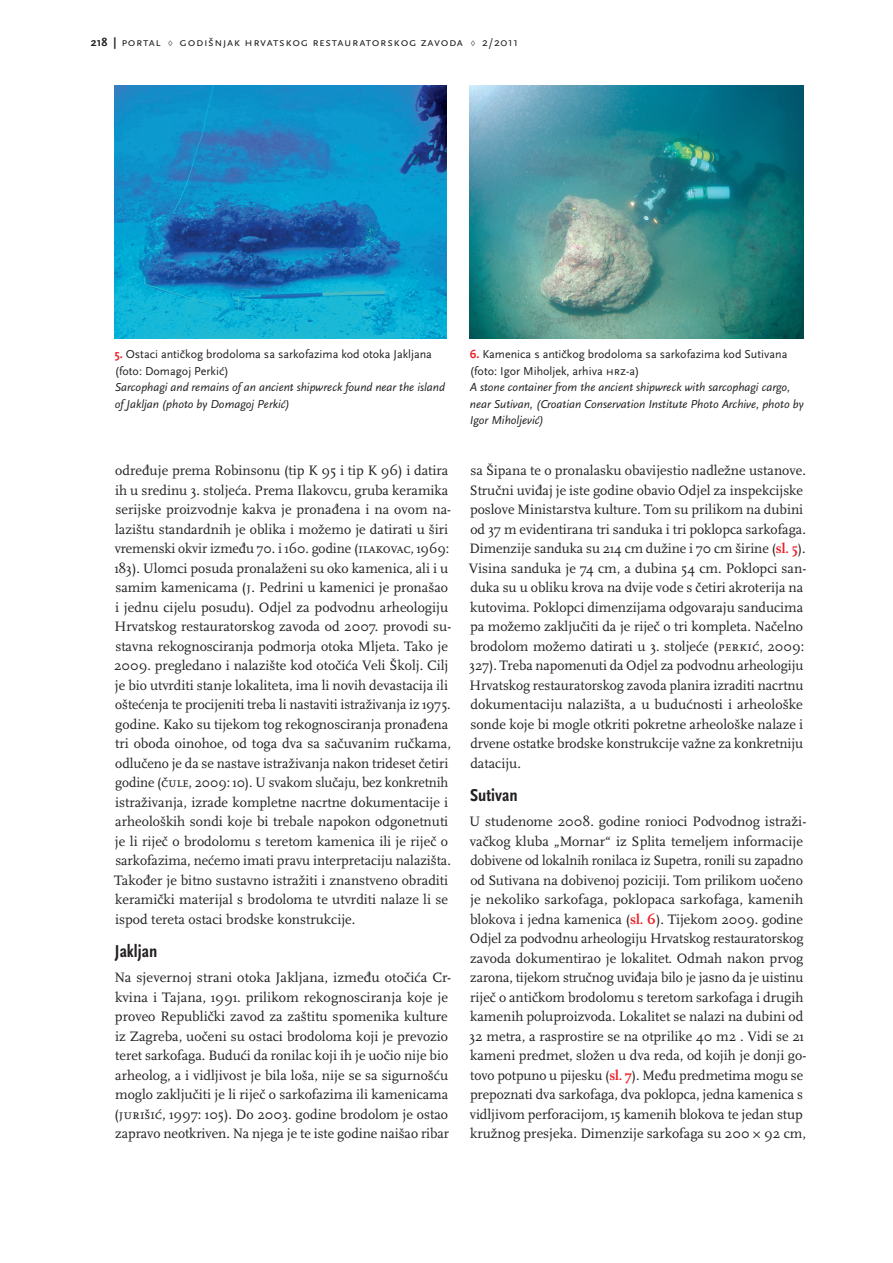
<style>
.page{position:relative;width:893px;height:1263px;background:#fff}
.page>*{position:absolute;margin:0;border:0;box-sizing:border-box;transform-origin:0 0}
.t1{font:700 condensed 18px "Scala Sans Pro";color:#231f20}
.t2{font:14.25px/19.5px "Scala Pro";color:#231f20}
.t3{font:italic 12px/16.5px "Scala Sans Pro";color:#231f20}
.t4{font:12px/16.5px "Scala Sans Pro";color:#231f20}
.t5{font:12px "Scala Sans Pro";letter-spacing:.05em;color:#231f20}
.s1{font-weight:700}
.s2{font-family:"Scala Pro"}
.s3{font-weight:700;color:#ee1d23}
</style>
<div class="page">
<img style="left:115px;top:85px;width:331px;height:254px">
<img style="left:470px;top:85px;width:334px;height:254px">
<p class="t5" style="left:91px;top:35px;width:429px"><span class="s1">218 |</span> portal <span class="s2">♢</span> Godišnjak Hrvatskog restauratorskog zavoda <span class="s2">♢</span> 2/2011</p>
<p class="t4" style="left:115px;top:346px;width:319px"><span class="s3">5.</span> Ostaci antičkog brodoloma sa sarkofazima kod otoka Jakljana (foto: Domagoj Perkić)</p>
<p class="t3" style="left:115px;top:379px;width:332px">Sarcophagi and remains of an ancient shipwreck found near the island of Jakljan (photo by Domagoj Perkić)</p>
<p class="t2" style="left:115px;top:461px;width:338px">određuje prema Robinsonu (tip K 95 i tip K 96) i datira ih u sredinu 3. stoljeća. Prema Ilakovcu, gruba keramika serijske proizvodnje kakva je pronađena i na ovom na&shy;lazištu standardnih je oblika i možemo je datirati u širi vremenski okvir između 70. i 160. godine (ILAKOVAC</p>
<p class="t2" style="left:114px;top:539px;width:339px;text-indent:296px">, 1969:<br>183). Ulomci posuda pronalaženi su oko kamenica, ali i u samim kamenicama (J . Pedrini u kamenici je pronašao i jednu cijelu posudu). Odjel za podvodnu arheologiju Hrvatskog restauratorskog zavoda od 2007. provodi su&shy;stavna rekognosciranja podmorja otoka Mljeta. Tako je 2009. pregledano i nalazište kod otočića Veli Školj. Cilj je bio utvrditi stanje lokaliteta, ima li novih devastacija ili oštećenja te procijeniti treba li nastaviti istraživanja iz 1975. godine. Kako su tijekom tog rekognosciranja pronađena tri oboda oinohoe, od toga dva sa sačuvanim ručkama, odlučeno je da se nastave istraživanja nakon trideset četiri godine (ČULE , 2009: 10). U svakom slučaju, bez konkretnih istraživanja, izrade kompletne nacrtne dokumentacije i arheoloških sondi koje bi trebale napokon odgonetnuti je li riječ o brodolomu s teretom kamenica ili je riječ o sarkofazima, nećemo imati pravu interpretaciju nalazišta.<br>Također je bitno sustavno istražiti i znanstveno obraditi keramički materijal s brodoloma te utvrditi nalaze li se ispod tereta ostaci brodske konstrukcije.</p>
<p class="t1" style="left:115px;top:940px;width:44px">Jakljan</p>
<p class="t2" style="left:114px;top:968px;width:338px">Na sjevernoj strani otoka Jakljana, između otočića Cr&shy;kvina i Tajana, 1991. prilikom rekognosciranja koje je proveo Republički zavod za zaštitu spomenika kulture iz Zagreba, uočeni su ostaci brodoloma koji je prevozio teret sarkofaga. Budući da ronilac koji ih je uočio nije bio arheolog, a i vidljivost je bila loša, nije se sa sigurnošću moglo zaključiti je li riječ o sarkofazima ili kamenicama (JURIŠIĆ, 1997: 105). Do 2003. godine brodolom je ostao zapravo neotkriven. Na njega je te iste godine naišao ribar</p>
<p class="t4" style="left:470px;top:346px;width:319px"><span class="s3">6.</span> Kamenica s antičkog brodoloma sa sarkofazima kod Sutivana (foto: Igor Miholjek, arhiva HRZ-a)</p>
<p class="t3" style="left:470px;top:379px;width:335px">A stone container from the ancient shipwreck with sarcophagi cargo, near Sutivan, (Croatian Conservation Institute Photo Archive, photo by<br>Igor Miholjević)</p>
<p class="t2" style="left:469px;top:461px;width:339px">sa Šipana te o pronalasku obavijestio nadležne ustanove.<br>Stručni uviđaj je iste godine obavio Odjel za inspekcijske poslove Ministarstva kulture. Tom su prilikom na dubini od 37 m evidentirana tri sanduka i tri poklopca sarkofaga.<br>Dimenzije sanduka su 214 cm dužine i 70 cm širine (<span class="s3">sl. 5</span>).<br>Visina sanduka je 74 cm, a dubina 54 cm. Poklopci san&shy;duka su u obliku krova na dvije vode s četiri akroterija na kutovima. Poklopci dimenzijama odgovaraju sanducima pa možemo zaključiti da je riječ o tri kompleta. Načelno brodolom možemo datirati u 3. stoljeće (PERKIĆ, 2009:<br>327). Treba napomenuti da Odjel za podvodnu arheologiju Hrvatskog restauratorskog zavoda planira izraditi nacrtnu dokumentaciju nalazišta, a u budućnosti i arheološke sonde koje bi mogle otkriti pokretne arheološke nalaze i drvene ostatke brodske konstrukcije važne za konkretniju dataciju.</p>
<p class="t1" style="left:470px;top:784px;width:49px">Sutivan</p>
<p class="t2" style="left:469px;top:812px;width:339px">U studenome 2008. godine ronioci Podvodnog istraži&shy;vačkog kluba „Mornar“ iz Splita temeljem informacije dobivene od lokalnih ronilaca iz Supetra, ronili su zapadno od Sutivana na dobivenoj poziciji. Tom prilikom uočeno je nekoliko sarkofaga, poklopaca sarkofaga, kamenih blokova i jedna kamenica (<span class="s3">sl. 6</span>). Tijekom 2009. godine Odjel za podvodnu arheologiju Hrvatskog restauratorskog zavoda dokumentirao je lokalitet. Odmah nakon prvog zarona, tijekom stručnog uviđaja bilo je jasno da je uistinu riječ o antičkom brodolomu s teretom sarkofaga i drugih kamenih poluproizvoda. Lokalitet se nalazi na dubini od 32 metra, a rasprostire se na otprilike 40 m2 . Vidi se 21 kameni predmet, složen u dva reda, od kojih je donji go&shy;tovo potpuno u pijesku (<span class="s3">sl. 7</span>). Među predmetima mogu se prepoznati dva sarkofaga, dva poklopca, jedna kamenica s vidljivom perforacijom, 15 kamenih blokova te jedan stup kružnog presjeka. Dimenzije sarkofaga su 200 × 92 cm,</p>
</div>
